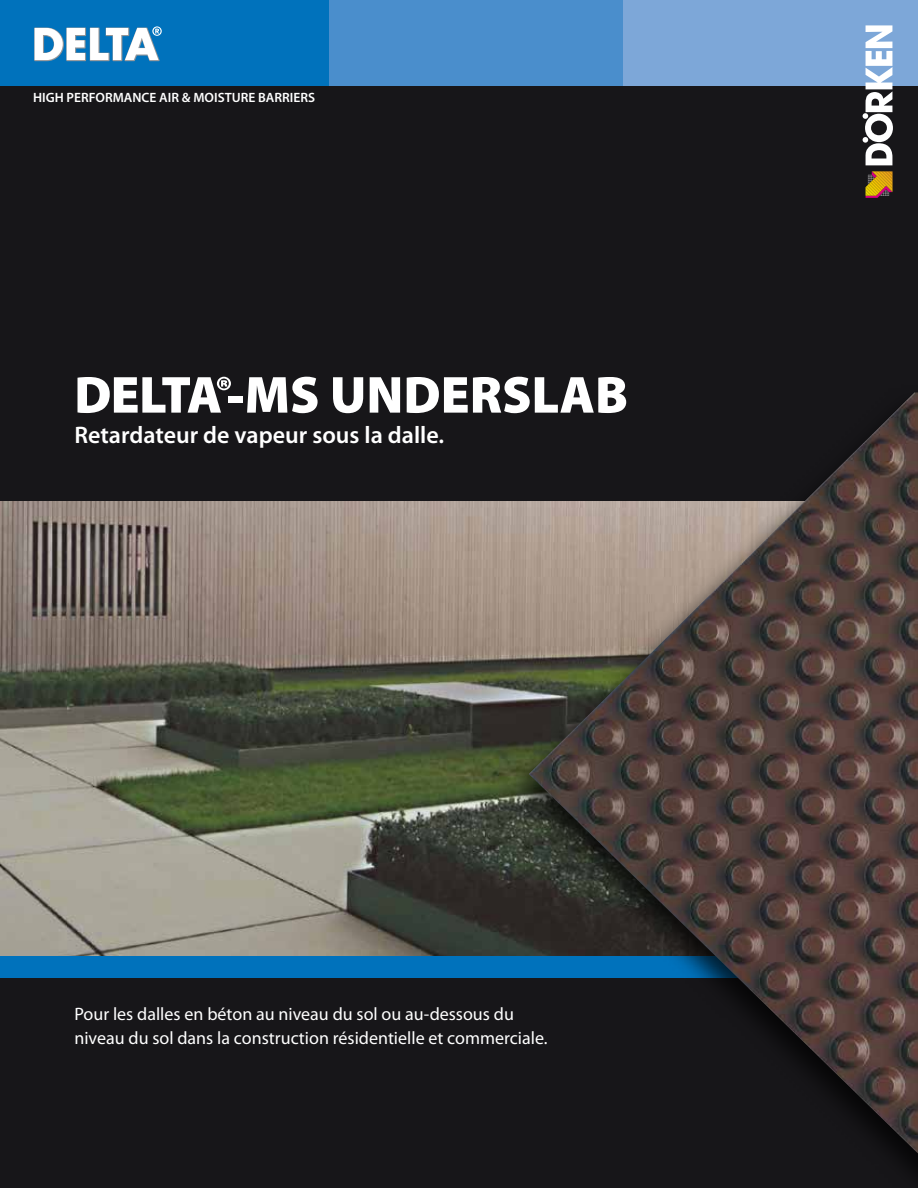
<style>
.page{position:relative;width:918px;height:1188px;background:#171619}
.page>*{position:absolute;margin:0;border:0;box-sizing:border-box;transform-origin:0 0}
.t1{font:900 52.5px "Myriad Pro Doerken";color:#fff}
.t2{font:600 24px "Myriad Pro Doerken";color:#fff}
.t3{font:18px/24px "Myriad Pro Doerken";color:#fff}
.t4{font:600 13.5px "Myriad Pro Doerken";color:#fff}
.s1{font-family:"Delta Myriad Pro"}
</style>
<div class="page">
<img style="left:0;top:502px;width:503px;height:455px">
<div style="left:0;top:0;width:329px;height:85px;background:#0072bc"></div>
<div style="left:329px;top:0;width:294px;height:85px;background:#4a8ecc"></div>
<div style="left:623px;top:0;width:295px;height:85px;background:#7da7d8"></div>
<svg style="left:34px;top:26px;width:128px;height:35px"></svg>
<svg style="left:863px;top:25px;width:30px;height:140px"></svg>
<svg style="left:866px;top:171px;width:26px;height:27px"></svg>
<div style="left:0;top:957px;width:918px;height:21px;background:#0072bc"></div>
<div style="left:503px;top:384px;width:415px;height:804px;background:#000;opacity:.75"></div>
<img style="left:529px;top:392px;width:389px;height:761px">
<p class="t4" style="left:33px;top:89px;width:283px">HIGH PERFORMANCE AIR &amp; MOISTURE BARRIERS</p>
<h1 class="t1" style="left:74px;top:360px;width:555px"><span class="s1">DELTA®-M</span>S UNDERSLAB</h1>
<h2 class="t2" style="left:74px;top:419px;width:371px">Retardateur de vapeur sous la dalle.</h2>
<p class="t3" style="left:74px;top:1002px;width:475px">Pour les dalles en béton au niveau du sol ou au-dessous du niveau du sol dans la construction résidentielle et commerciale.</p>
</div>
